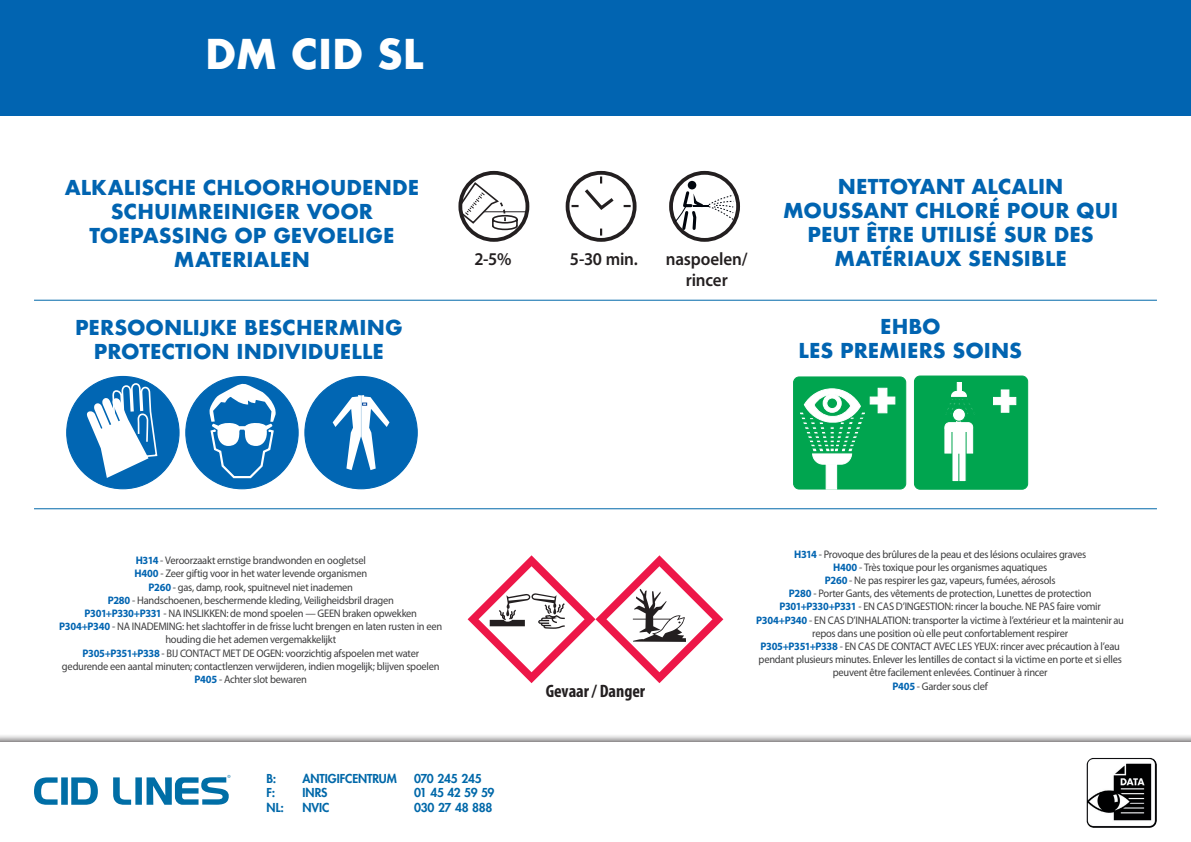
<style>
.page{position:relative;width:1191px;height:842px;background:#fff}
.page>*{position:absolute;margin:0;border:0;box-sizing:border-box;transform-origin:0 0}
.t1{font:700 40px "Futura";letter-spacing:-.005em;color:#fff}
.t2{font:700 20px/24px "Futura";color:#0164b1;text-align:center}
.t3{font:600 18px/21.6px "Myriad Pro";letter-spacing:-.01em;color:#231f20;text-align:center;scale:.95 1}
.t4{font:700 condensed 18px "Myriad Pro";color:#231f20}
.t5{font:800 12px "Futura";letter-spacing:-.01em;color:#0068a9}
.t6{font:11px/13.2px "Myriad Pro";letter-spacing:-.025em;color:#3e3e3f;text-align:center;scale:.95 1}
.s1{font-weight:700;color:#0164b1}
</style>
<div class="page">
<div style="left:0;top:0;width:1191px;height:116px;background:#0164b1"></div>
<div style="left:0;top:733px;width:1191px;height:109px;background:#231f20;opacity:.75"></div>
<div style="left:0;top:743px;width:1191px;height:99px;background:#fff"></div>
<div style="left:565px;top:171px;width:71px;height:71px;border:4px solid #231f20;border-radius:50%"></div>
<svg style="left:600px;top:229px;width:2px;height:7px"></svg>
<svg style="left:623px;top:205px;width:7px;height:2px"></svg>
<svg style="left:571px;top:176px;width:46px;height:34px"></svg>
<svg style="left:460px;top:173px;width:67px;height:67px"></svg>
<hr style="left:460px;top:211px;width:66px;height:1px;background:#231f20">
<svg style="left:463px;top:181px;width:55px;height:50px"></svg>
<div style="left:458px;top:171px;width:71px;height:71px;border:4px solid #231f20;border-radius:50%"></div>
<svg style="left:671px;top:173px;width:67px;height:67px"></svg>
<div style="left:669px;top:171px;width:71px;height:71px;border:4px solid #231f20;border-radius:50%"></div>
<div style="left:688px;top:181px;width:8px;height:8px;background:#01060e;border-radius:50%"></div>
<svg style="left:674px;top:189px;width:59px;height:43px"></svg>
<hr style="left:34px;top:300px;width:1123px;height:1px;background:#0068a9">
<hr style="left:34px;top:508px;width:1123px;height:1px;background:#0068a9">
<img style="left:1086px;top:758px;width:71px;height:70px">
<svg style="left:467px;top:555px;width:256px;height:128px"></svg>
<div style="left:914px;top:376px;width:113px;height:113px;background:#00a54f;border-radius:6px"></div>
<div style="left:914px;top:376px;width:113px;height:113px;border:1px solid #00a54f;border-radius:6px"></div>
<div style="left:1001px;top:390px;width:8px;height:22px;background:#fff;border:1px solid #fff"></div>
<div style="left:993px;top:397px;width:23px;height:8px;background:#fff;border:1px solid #fff"></div>
<div style="left:944px;top:428px;width:28px;height:25px;background:#fff;border:1px solid #fff"></div>
<div style="left:951px;top:425px;width:15px;height:57px;background:#fff;border:1px solid #00a54f"></div>
<div style="left:945px;top:423px;width:27px;height:8px;background:#fff;border-radius:4px"></div>
<div style="left:944px;top:422px;width:28px;height:10px;border:1px solid #fff;border-radius:4px"></div>
<svg style="left:958px;top:454px;width:1px;height:28px"></svg>
<svg style="left:957px;top:382px;width:4px;height:9px"></svg>
<svg style="left:951px;top:391px;width:15px;height:15px"></svg>
<div style="left:951px;top:391px;width:15px;height:15px;border:1px solid #fff;border-radius:5px"></div>
<div style="left:947px;top:397px;width:24px;height:10px;background:#00a54f"></div>
<svg style="left:945px;top:398px;width:30px;height:26px"></svg>
<hr style="left:946px;top:400px;width:27px;height:2px;background:#00a54f">
<hr style="left:946px;top:405px;width:27px;height:2px;background:#00a54f">
<div style="left:793px;top:377px;width:112px;height:112px;background:#00a54f;border-radius:6px"></div>
<div style="left:793px;top:377px;width:113px;height:112px;border:1px solid #00a54f;border-radius:6px"></div>
<div style="left:878px;top:388px;width:9px;height:25px;background:#fff;border:1px solid #fff"></div>
<div style="left:870px;top:397px;width:25px;height:7px;background:#fff"></div>
<div style="left:812px;top:437px;width:39px;height:27px;background:#fff;border-radius:11px"></div>
<div style="left:812px;top:437px;width:39px;height:27px;border:1px solid #fff;border-radius:11px"></div>
<svg style="left:812px;top:451px;width:40px;height:2px"></svg>
<div style="left:826px;top:464px;width:10px;height:25px;background:#fff;border:1px solid #fff"></div>
<svg style="left:800px;top:389px;width:64px;height:62px"></svg>
<div style="left:823px;top:394px;width:18px;height:18px;background:#fff;border-radius:50%"></div>
<div style="left:823px;top:394px;width:18px;height:18px;border:1px solid #fff;border-radius:50%"></div>
<hr style="left:800px;top:424px;width:68px;height:3px;background:#00a54f">
<hr style="left:803px;top:429px;width:61px;height:3px;background:#00a54f">
<div style="left:802px;top:434px;width:59px;height:2px;background:#00a54f;border:1px solid #00a54f"></div>
<hr style="left:802px;top:438px;width:56px;height:2px;background:#00a54f">
<div style="left:805px;top:442px;width:51px;height:2px;background:#00a54f;border:1px solid #00a54f"></div>
<div style="left:824px;top:395px;width:16px;height:16px;background:#fff;border-radius:50%"></div>
<div style="left:824px;top:395px;width:16px;height:16px;border:1px solid #fff;border-radius:50%"></div>
<div style="left:827px;top:398px;width:10px;height:11px;background:#00a54f;border-radius:50%"></div>
<div style="left:826px;top:398px;width:11px;height:11px;border:1px solid #fff;border-radius:50%"></div>
<hr style="left:809px;top:447px;width:45px;height:1px;background:#00a54f">
<div style="left:67px;top:376px;width:112px;height:113px;background:#0166b3;border-radius:50%"></div>
<svg style="left:86px;top:382px;width:72px;height:96px"></svg>
<div style="left:186px;top:376px;width:112px;height:113px;background:#0166b3;border-radius:50%"></div>
<svg style="left:209px;top:382px;width:67px;height:97px"></svg>
<div style="left:305px;top:376px;width:112px;height:113px;background:#0166b3;border-radius:50%"></div>
<svg style="left:333px;top:395px;width:56px;height:75px"></svg>
<svg style="left:34px;top:777px;width:64px;height:28px"></svg>
<svg style="left:113px;top:775px;width:117px;height:30px"></svg>
<h1 class="t1" style="left:205px;top:25px;width:220px">DM CID SL</h1>
<h2 class="t2" style="left:65px;top:176px;width:356px">ALKALISCHE CHLOORHOUDENDE<br>SCHUIMREINIGER VOOR<br>TOEPASSING OP GEVOELIGE<br>MATERIALEN</h2>
<h2 class="t2" style="left:783px;top:174px;width:336px">NETTOYANT ALCALIN<br>MOUSSANT CHLORÉ POUR QUI<br>PEUT ÊTRE UTILISÉ SUR DES<br>MATÉRIAUX SENSIBLE</h2>
<h3 class="t3" style="left:474px;top:247px;width:40px">2-5%</h3>
<h3 class="t3" style="left:570px;top:248px;width:73px">5-30 min.</h3>
<h3 class="t3" style="left:666px;top:248px;width:88px">naspoelen/ rincer</h3>
<h2 class="t2" style="left:75px;top:315px;width:329px">PERSOONLIJKE BESCHERMING<br>PROTECTION INDIVIDUELLE</h2>
<h2 class="t2" style="left:798px;top:315px;width:225px">EHBO<br>LES PREMIERS SOINS</h2>
<p class="t6" style="left:59px;top:554px;width:405px"><span class="s1">H314</span> - Veroorzaakt ernstige brandwonden en oogletsel<br><span class="s1">H400</span> - Zeer giftig voor in het water levende organismen<br><span class="s1">P260</span> - gas, damp, rook, spuitnevel niet inademen<br><span class="s1">P280</span> - Handschoenen, beschermende kleding, Veiligheidsbril dragen<br><span class="s1">P301+P330+P331</span> - NA INSLIKKEN: de mond spoelen — GEEN braken opwekken <span class="s1">P304+P340</span> - NA INADEMING: het slachtoffer in de frisse lucht brengen en laten rusten in een houding die het ademen vergemakkelijkt<br><span class="s1">P305+P351+P338</span> - BIJ CONTACT MET DE OGEN: voorzichtig afspoelen met water gedurende een aantal minuten; contactlenzen verwijderen, indien mogelijk; blijven spoelen <span class="s1">P405</span> - Achter slot bewaren</p>
<p class="t6" style="left:756px;top:547px;width:388px"><span class="s1">H314</span> - Provoque des brûlures de la peau et des lésions oculaires graves<br><span class="s1">H400</span> - Très toxique pour les organismes aquatiques<br><span class="s1">P260</span> - Ne pas respirer les gaz, vapeurs, fumées, aérosols<br><span class="s1">P280</span> - Porter Gants, des vêtements de protection, Lunettes de protection <span class="s1">P301+P330+P331</span> - EN CAS D’INGESTION: rincer la bouche. NE PAS faire vomir <span class="s1">P304+P340</span> - EN CAS D’INHALATION: transporter la victime à l’extérieur et la maintenir au repos dans une position où elle peut confortablement respirer<br><span class="s1">P305+P351+P338</span> - EN CAS DE CONTACT AVEC LES YEUX: rincer avec précaution à l’eau pendant plusieurs minutes. Enlever les lentilles de contact si la victime en porte et si elles peuvent être facilement enlevées. Continuer à rincer<br><span class="s1">P405</span> - Garder sous clef</p>
<h3 class="t4" style="left:546px;top:679px;width:101px">Gevaar / Danger</h3>
<p class="t5" style="left:266px;top:770px;width:11px">B:</p>
<p class="t5" style="left:302px;top:770px;width:96px">ANTIGIFCENTRUM</p>
<p class="t5" style="left:414px;top:770px;width:69px">070 245 245</p>
<p class="t5" style="left:266px;top:785px;width:10px">F:</p>
<p class="t5" style="left:302px;top:785px;width:26px">INRS</p>
<p class="t5" style="left:414px;top:785px;width:82px">01 45 42 59 59</p>
<p class="t5" style="left:266px;top:799px;width:19px">NL:</p>
<p class="t5" style="left:302px;top:799px;width:28px">NVIC</p>
<p class="t5" style="left:414px;top:799px;width:80px">030 27 48 888</p>
</div>
